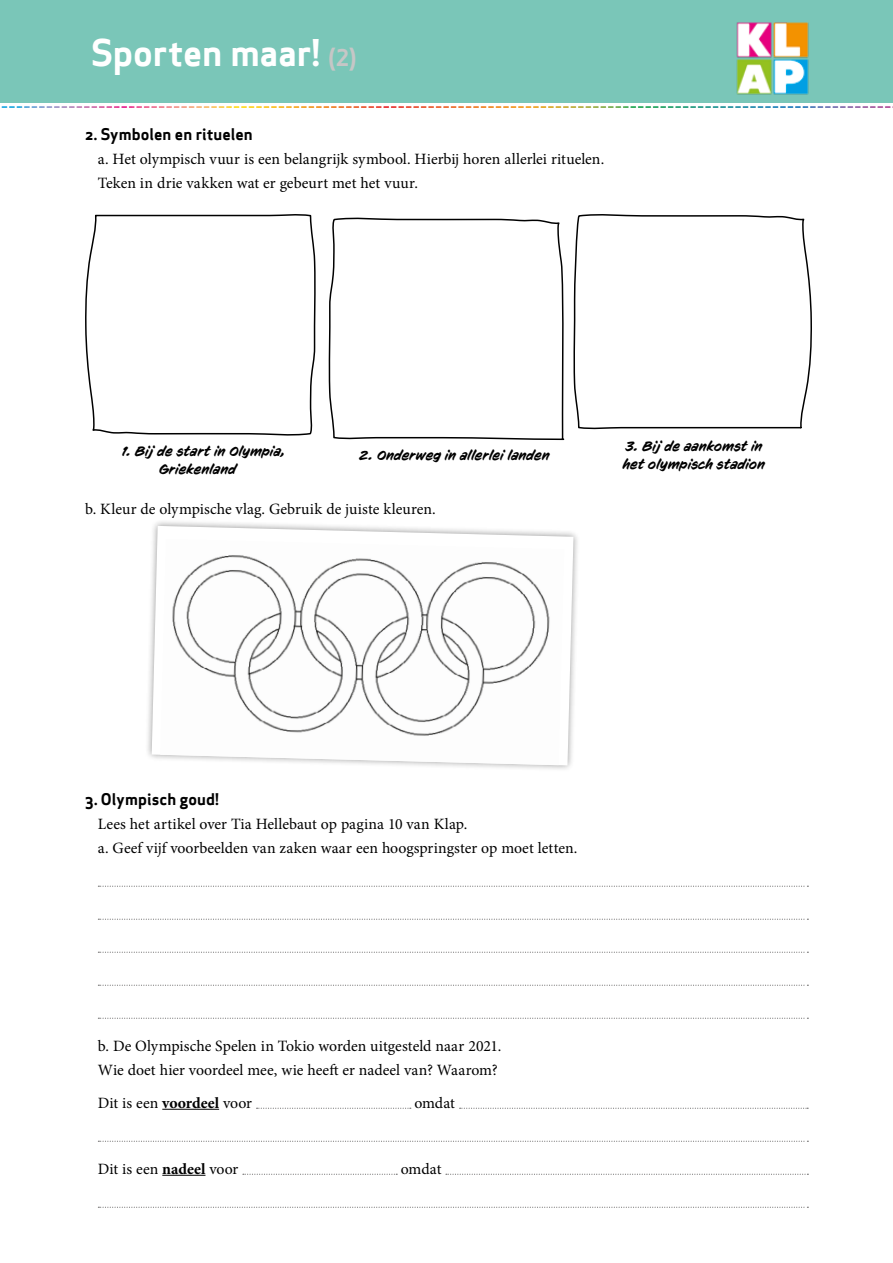
<style>
.page{position:relative;width:893px;height:1263px;background:#fff}
.page>*{position:absolute;margin:0;border:0;box-sizing:border-box;transform-origin:0 0}
.t1{font:36px "Apex Sans Bold ST";letter-spacing:-.005em;color:#fff}
.t2{font:15.75px/24px "Minion Pro";color:#000}
.t3{font:15.75px "Apex Sans Bold ST";letter-spacing:.005em;color:#000}
.t4{font:italic 13.5px/18px "CC Sign Language";letter-spacing:.02em;color:#000}
.s1{font-family:"Apex Sans Bold C";font-size:22.5px;color:#c6c6c6}
.s2{font-weight:700}
</style>
<div class="page">
<img style="left:1px;top:106px;width:892px;height:2px">
<hr style="left:162px;top:1109px;width:57px;height:1px;background:#000">
<hr style="left:162px;top:1175px;width:43px;height:1px;background:#000">
<svg style="left:98px;top:886px;width:710px;height:1px"></svg>
<svg style="left:98px;top:919px;width:710px;height:1px"></svg>
<svg style="left:98px;top:952px;width:710px;height:1px"></svg>
<svg style="left:98px;top:985px;width:710px;height:1px"></svg>
<svg style="left:98px;top:1018px;width:710px;height:1px"></svg>
<svg style="left:257px;top:1108px;width:154px;height:1px"></svg>
<svg style="left:460px;top:1108px;width:348px;height:1px"></svg>
<svg style="left:98px;top:1141px;width:710px;height:1px"></svg>
<svg style="left:243px;top:1174px;width:154px;height:1px"></svg>
<svg style="left:446px;top:1174px;width:362px;height:1px"></svg>
<svg style="left:98px;top:1207px;width:710px;height:1px"></svg>
<div style="left:0;top:0;width:893px;height:102px;background:#7ac6b8"></div>
<img style="left:736px;top:22px;width:73px;height:73px">
<svg style="left:85px;top:214px;width:231px;height:222px"></svg>
<svg style="left:328px;top:217px;width:237px;height:224px"></svg>
<svg style="left:573px;top:214px;width:239px;height:215px"></svg>
<div style="left:145px;top:519px;width:435px;height:254px;background:#000;opacity:.4"></div>
<svg style="left:152px;top:526px;width:421px;height:239px"></svg>
<img style="left:160px;top:539px;width:404px;height:226px">
<h1 class="t1" style="left:91px;top:29px;width:267px">Sporten maar! <span class="s1">(2)</span></h1>
<p class="t3" style="left:85px;top:124px;width:169px">2. Symbolen en rituelen</p>
<p class="t2" style="left:98px;top:147px;width:508px">a. Het olympisch vuur is een belangrijk symbool. Hierbij horen allerlei rituelen.<br>Teken in drie vakken wat er gebeurt met het vuur.</p>
<p class="t4" style="left:159px;top:443px;width:128px;text-indent:-37px">1. Bij de start in Olympia,<br>Griekenland</p>
<p class="t4" style="left:360px;top:446px;width:191px">2. Onderweg in allerlei landen</p>
<p class="t4" style="left:623px;top:437px;width:143px">3. Bij de aankomst in het olympisch stadion</p>
<p class="t2" style="left:85px;top:497px;width:352px">b. Kleur de olympische vlag. Gebruik de juiste kleuren.</p>
<p class="t3" style="left:85px;top:789px;width:136px">3. Olympisch goud!</p>
<p class="t2" style="left:98px;top:812px;width:481px">Lees het artikel over Tia Hellebaut op pagina 10 van Klap.<br>a. Geef vijf voorbeelden van zaken waar een hoogspringster op moet letten.</p>
<p class="t2" style="left:98px;top:1034px;width:405px">b. De Olympische Spelen in Tokio worden uitgesteld naar 2021.<br>Wie doet hier voordeel mee, wie heeft er nadeel van? Waarom?</p>
<p class="t2" style="left:98px;top:1091px;width:156px">Dit is een <span class="s2">voordeel</span> voor</p>
<p class="t2" style="left:414px;top:1091px;width:42px">omdat</p>
<p class="t2" style="left:98px;top:1157px;width:142px">Dit is een <span class="s2">nadeel</span> voor</p>
<p class="t2" style="left:401px;top:1157px;width:42px">omdat</p>
</div>
